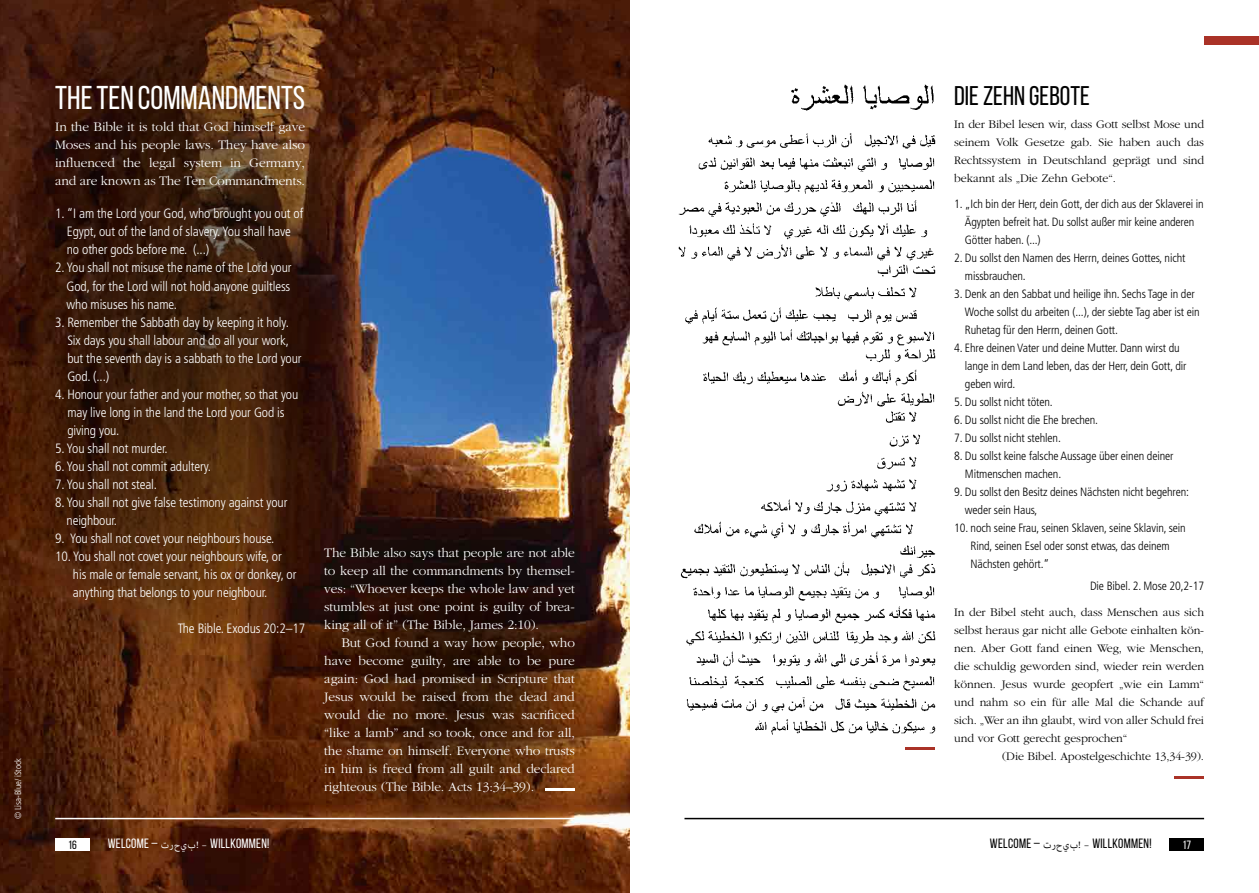
<style>
.page{position:relative;width:1259px;height:893px;background:#fff}
.page>*{position:absolute;margin:0;border:0;box-sizing:border-box;transform-origin:0 0}
.t1{font:33px "Bebas Neue";color:#fff}
.t2{font:27px "Bebas Neue";color:#000}
.t3{font:300 condensed 13.5px/18px "Frutiger LT Std";letter-spacing:-.01em;color:#fff}
.t4{font:300 13.5px/18px "Garamond LT";letter-spacing:-.01em;color:#fff;text-align:justify}
.t5{font:13.5px "Bebas Neue";letter-spacing:.02em;color:#fff}
.t6{font:13.5px "Bebas Neue";letter-spacing:.02em;color:#000}
.t7{font:300 condensed 12px/18px "Frutiger LT Std";letter-spacing:-.01em;color:#000}
.t8{font:300 12px/18px "Garamond LT";letter-spacing:-.01em;color:#000;text-align:justify}
.t9{font:12px "Bebas Neue";color:#000}
.t10{font:12px "Bebas Neue";color:#fff}
.t11{font:300 condensed 9px "Frutiger LT Std";letter-spacing:-.01em;color:#fff}
.s1{font-family:"Adobe Arabic"}
</style>
<div class="page">
<img style="left:0;top:0;width:629px;height:893px">
<svg style="left:0;top:0;width:366px;height:729px;background:#49220d"></svg>
<svg style="left:305px;top:501px;width:312px;height:364px;background:#421e0a"></svg>
<div style="left:1169px;top:838px;width:35px;height:12px;background:#000"></div>
<div style="left:55px;top:838px;width:35px;height:12px;background:#fff"></div>
<hr style="left:684px;top:818px;width:520px;height:1px;background:#000">
<hr style="left:1174px;top:776px;width:30px;height:2px;background:#aa3227">
<div style="left:1204px;top:36px;width:55px;height:9px;background:#aa3227"></div>
<hr style="left:545px;top:789px;width:30px;height:2px;background:#fff">
<hr style="left:55px;top:818px;width:520px;height:1px;background:#fff">
<img style="left:678px;top:84px;width:258px;height:651px">
<hr style="left:905px;top:747px;width:29px;height:2px;background:#aa3227">
<p class="t11" style="left:13px;top:819px;width:63px;rotate:-90deg">© Lisa-Blue/ iStock</p>
<p class="t1" style="left:55px;top:79px;width:251px">THE TEN COMMANDMENTS</p>
<p class="t4" style="left:55px;top:118px;width:251px">In the Bible it is told that God himself gave Moses and his people laws. They have also influenced the legal system in Germany, and are known as The Ten Commandments.</p>
<p class="t3" style="left:67px;top:205px;width:238px;text-indent:-12px">1. “I am the Lord your God, who brought you out of<br>Egypt, out of the land of slavery. You shall have no other gods before me. (...)</p>
<p class="t3" style="left:67px;top:259px;width:226px;text-align:justify;text-indent:-11px">2. You shall not misuse the name of the Lord your God, for the Lord will not hold anyone guiltless who misuses his name.</p>
<p class="t3" style="left:67px;top:313px;width:236px;text-indent:-12px">3. Remember the Sabbath day by keeping it holy.<br>Six days you shall labour and do all your work, but the seventh day is a sabbath to the Lord your God. (...)</p>
<p class="t3" style="left:67px;top:385px;width:232px;text-indent:-12px">4. Honour your father and your mother, so that you may live long in the land the Lord your God is giving you.</p>
<p class="t3" style="left:55px;top:439px;width:114px">5. You shall not murder.</p>
<p class="t3" style="left:55px;top:457px;width:157px">6. You shall not commit adultery.</p>
<p class="t3" style="left:55px;top:475px;width:103px">7. You shall not steal.</p>
<p class="t3" style="left:67px;top:493px;width:222px;text-indent:-11px">8. You shall not give false testimony against your neighbour.</p>
<p class="t3" style="left:55px;top:529px;width:221px">9. You shall not covet your neighbours house.</p>
<p class="t3" style="left:73px;top:547px;width:225px;text-indent:-18px">10. You shall not covet your neighbours wife, or his male or female servant, his ox or donkey, or anything that belongs to your neighbour.</p>
<p class="t3" style="left:178px;top:619px;width:129px">The Bible. Exodus 20:2–17</p>
<p class="t4" style="left:324px;top:544px;width:252px">The Bible also says that people are not able to keep all the commandments by themsel&shy;ves: “Whoever keeps the whole law and yet stumbles at just one point is guilty of brea&shy;king all of it” (The Bible, James 2:10).</p>
<p class="t4" style="left:324px;top:634px;width:252px;text-indent:17px">But God found a way how people, who have become guilty, are able to be pure again: God had promised in Scripture that Jesus would be raised from the dead and would die no more. Jesus was sacrificed “like a lamb” and so took, once and for all, the shame on himself. Everyone who trusts in him is freed from all guilt and declared righteous (The Bible. Acts 13:34–39).</p>
<p class="t2" style="left:954px;top:81px;width:137px">DIE ZEHN GEBOTE</p>
<p class="t8" style="left:954px;top:115px;width:251px">In der Bibel lesen wir, dass Gott selbst Mose und seinem Volk Gesetze gab. Sie haben auch das Rechtssystem in Deutschland geprägt und sind bekannt als „Die Zehn Gebote“.</p>
<p class="t7" style="left:965px;top:195px;width:240px;text-indent:-11px">1. „Ich bin der Herr, dein Gott, der dich aus der Sklaverei in<br>Ägypten befreit hat. Du sollst außer mir keine anderen<br>Götter haben. (...)</p>
<p class="t7" style="left:965px;top:249px;width:222px;text-indent:-11px">2. Du sollst den Namen des Herrn, deines Gottes, nicht missbrauchen.</p>
<p class="t7" style="left:965px;top:285px;width:236px;text-indent:-11px">3. Denk an den Sabbat und heilige ihn. Sechs Tage in der<br>Woche sollst du arbeiten (...), der siebte Tag aber ist ein<br>Ruhetag für den Herrn, deinen Gott.</p>
<p class="t7" style="left:965px;top:339px;width:223px;text-indent:-11px">4. Ehre deinen Vater und deine Mutter. Dann wirst du lange in dem Land leben, das der Herr, dein Gott, dir geben wird.</p>
<p class="t7" style="left:954px;top:393px;width:100px">5. Du sollst nicht töten.</p>
<p class="t7" style="left:954px;top:411px;width:145px">6. Du sollst nicht die Ehe brechen.</p>
<p class="t7" style="left:954px;top:429px;width:108px">7. Du sollst nicht stehlen.</p>
<p class="t7" style="left:965px;top:447px;width:210px;text-indent:-11px">8. Du sollst keine falsche Aussage über einen deiner<br>Mitmenschen machen.</p>
<p class="t7" style="left:965px;top:483px;width:226px;text-indent:-11px">9. Du sollst den Besitz deines Nächsten nicht begehren: weder sein Haus,</p>
<p class="t7" style="left:970px;top:519px;width:217px;text-indent:-16px">10. noch seine Frau, seinen Sklaven, seine Sklavin, sein<br>Rind, seinen Esel oder sonst etwas, das deinem<br>Nächsten gehört.“</p>
<p class="t7" style="left:1090px;top:577px;width:115px">Die Bibel. 2. Mose 20,2-17</p>
<p class="t8" style="left:954px;top:604px;width:251px">In der Bibel steht auch, dass Menschen aus sich selbst heraus gar nicht alle Gebote einhalten kön&shy;nen. Aber Gott fand einen Weg, wie Menschen, die schuldig geworden sind, wieder rein werden können. Jesus wurde geopfert „wie ein Lamm“ und nahm so ein für alle Mal die Schande auf sich. „Wer an ihn glaubt, wird von aller Schuld frei und vor Gott gerecht gesprochen“</p>
<p class="t8" style="left:1002px;top:748px;width:203px">(Die Bibel. Apostelgeschichte 13,34-39).</p>
<p class="t9" style="left:68px;top:838px;width:10px">16</p>
<p class="t5" style="left:108px;top:836px;width:163px">WELCOME – <span class="s1">ت بيح ر –!</span> WILLKOMMEN!</p>
<p class="t6" style="left:990px;top:836px;width:163px">WELCOME – <span class="s1">ت بيح ر –!</span> WILLKOMMEN!</p>
<p class="t10" style="left:1182px;top:838px;width:10px">17</p>
</div>
